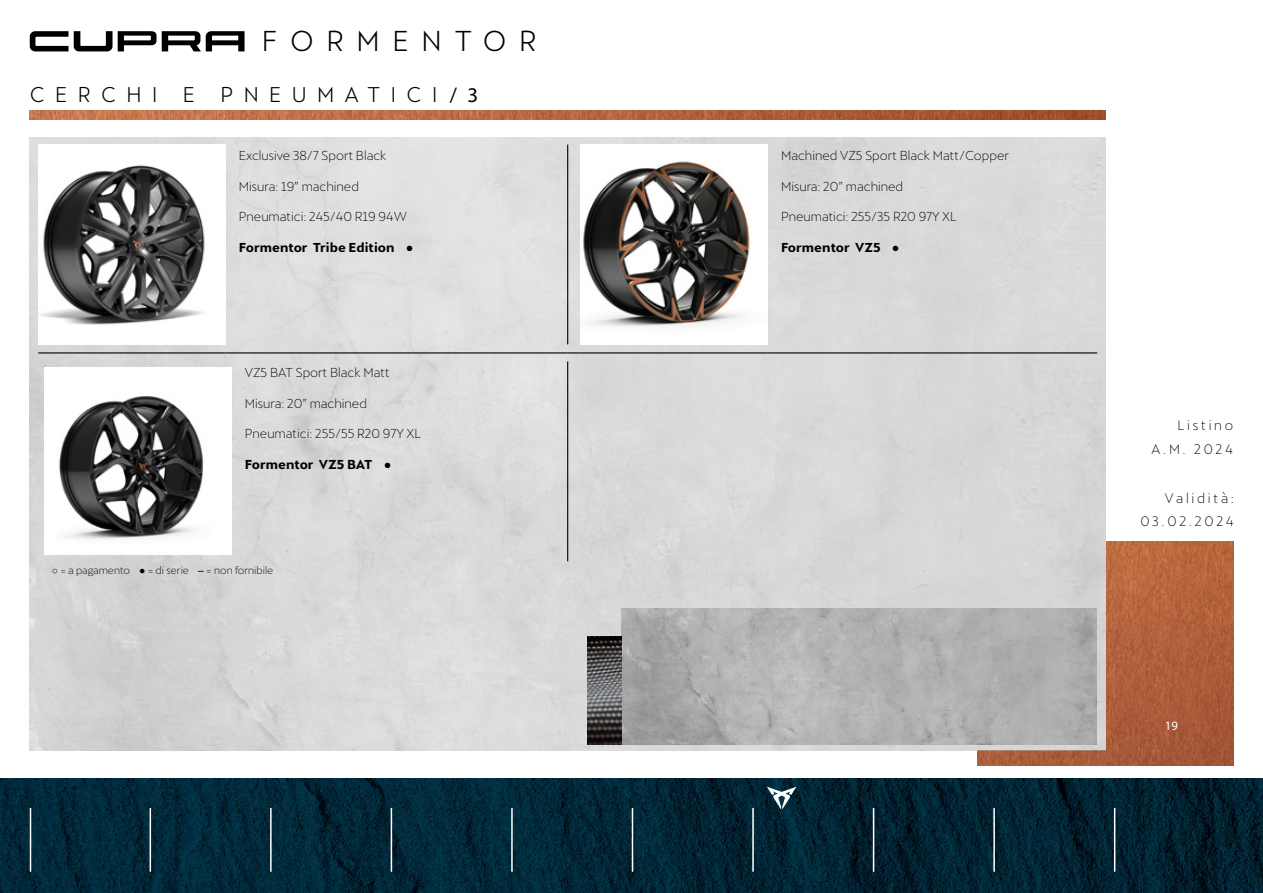
<style>
.page{position:relative;width:1263px;height:893px;background:#fff}
.page>*{position:absolute;margin:0;border:0;box-sizing:border-box;transform-origin:0 0}
.t1{font:28.35px "Cupra";letter-spacing:.45em;color:#000}
.t2{font:21px "Cupra";letter-spacing:.5em;color:#000}
.t3{font:300 13.5px/24px "Cupra";letter-spacing:.2em;color:#000;text-align:right}
.t4{font:300 12.75px "Cupra";color:#000}
.t5{font:700 12.75px "Cupra";color:#000}
.t6{font:12.75px "Myriad Pro";color:#fff}
.t7{font:300 10.5px "Cupra";color:#000}
.s1{font-family:"Myriad Pro"}
.s2{font-family:"Arial";font-weight:400}
</style>
<div class="page">
<img style="left:977px;top:542px;width:256px;height:223px">
<img style="left:30px;top:111px;width:1076px;height:8px">
<img style="left:30px;top:138px;width:1076px;height:612px">
<img style="left:622px;top:608px;width:474px;height:136px">
<img style="left:587px;top:636px;width:35px;height:108px">
<img style="left:0;top:778px;width:1263px;height:115px">
<hr style="left:30px;top:808px;width:1px;height:64px;background:#fff">
<hr style="left:150px;top:808px;width:1px;height:64px;background:#fff">
<hr style="left:270px;top:808px;width:2px;height:64px;background:#fff">
<hr style="left:391px;top:808px;width:1px;height:64px;background:#fff">
<hr style="left:511px;top:808px;width:2px;height:64px;background:#fff">
<hr style="left:632px;top:808px;width:1px;height:64px;background:#fff">
<hr style="left:752px;top:808px;width:2px;height:64px;background:#fff">
<hr style="left:873px;top:808px;width:1px;height:64px;background:#fff">
<hr style="left:993px;top:808px;width:2px;height:64px;background:#fff">
<hr style="left:1114px;top:808px;width:1px;height:64px;background:#fff">
<svg style="left:767px;top:787px;width:29px;height:22px"></svg>
<svg style="left:30px;top:31px;width:215px;height:20px"></svg>
<hr style="left:38px;top:352px;width:187px;height:1px;background:#000">
<hr style="left:225px;top:352px;width:330px;height:1px;background:#000">
<svg style="left:555px;top:352px;width:25px;height:1px"></svg>
<hr style="left:580px;top:352px;width:187px;height:1px;background:#000">
<hr style="left:767px;top:352px;width:330px;height:1px;background:#000">
<hr style="left:567px;top:145px;width:1px;height:199px;background:#000">
<hr style="left:567px;top:361px;width:1px;height:200px;background:#000">
<img style="left:38px;top:145px;width:187px;height:199px">
<img style="left:580px;top:145px;width:187px;height:199px">
<img style="left:44px;top:368px;width:187px;height:187px">
<h1 class="t1" style="left:262px;top:16px;width:276px">FORMENTOR</h1>
<h2 class="t2" style="left:30px;top:76px;width:450px">CERCHI E PNEUMATICI<span class="s1">/3</span></h2>
<p class="t4" style="left:239px;top:144px;width:149px">Exclusive 38/7 Sport Black</p>
<p class="t4" style="left:239px;top:175px;width:122px">Misura: 19” machined</p>
<p class="t4" style="left:239px;top:206px;width:169px">Pneumatici: 245/40 R19 94W</p>
<p class="t5" style="left:239px;top:240px;width:176px">Formentor Tribe Edition <span class="s2">●</span></p>
<p class="t4" style="left:245px;top:361px;width:146px">VZ5 BAT Sport Black Matt</p>
<p class="t4" style="left:245px;top:392px;width:124px">Misura: 20” machined</p>
<p class="t4" style="left:245px;top:422px;width:178px">Pneumatici: 255/55 R20 97Y XL</p>
<p class="t5" style="left:245px;top:457px;width:148px">Formentor VZ5 BAT <span class="s2">●</span></p>
<p class="t7" style="left:52px;top:560px;width:223px"><span class="s2">○</span> = a pagamento <span class="s2">●</span> = di serie <span class="s2">–</span> = non fornibile</p>
<p class="t4" style="left:781px;top:144px;width:230px">Machined VZ5 Sport Black Matt/Copper</p>
<p class="t4" style="left:781px;top:175px;width:124px">Misura: 20” machined</p>
<p class="t4" style="left:781px;top:206px;width:177px">Pneumatici: 255/35 R20 97Y XL</p>
<p class="t5" style="left:781px;top:240px;width:120px">Formentor VZ5 <span class="s2">●</span></p>
<p class="t3" style="left:1151px;top:411px;width:83px">Listino<br>A.M. 2024</p>
<p class="t3" style="left:1140px;top:485px;width:95px;line-height:22.8px">Validità:<br>03.02.2024</p>
<p class="t6" style="left:1165px;top:718px;width:15px">19</p>
</div>
